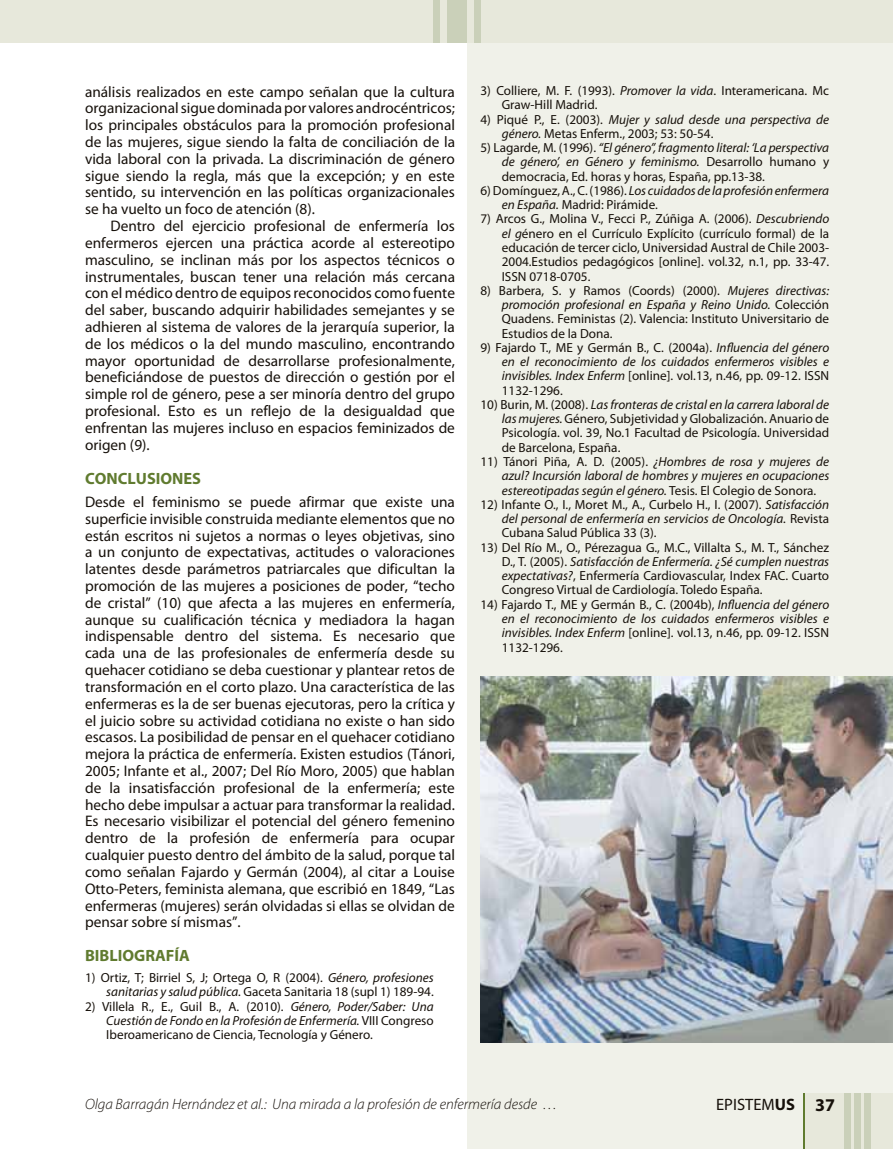
<style>
.page{position:relative;width:893px;height:1149px;background:#fff}
.page>*{position:absolute;margin:0;border:0;box-sizing:border-box;transform-origin:0 0}
.t1{font:16.5px "Myriad Pro";color:#16100a}
.t2{font:700 16.35px "Myriad Pro";color:#607b2f}
.t3{font:15.3px/16.8px "Myriad Pro";color:#16100a;text-align:justify}
.t4{font:italic 300 15px "Myriad Pro";color:#16100a}
.t5{font:13.2px/14.2px "Myriad Pro";color:#16100a;text-align:justify}
.t6{font:italic 13.2px/14.2px "Myriad Pro";color:#16100a;text-align:justify}
.s1{font-style:italic}
.s2{font-style:normal}
.s3{font-weight:700}
.s4{font-weight:700;font-size:18px}
</style>
<div class="page">
<div style="left:468px;top:0;width:425px;height:1148px;background:#f0f1e9"></div>
<div style="left:0;top:0;width:893px;height:43px;background:#e7e8db"></div>
<div style="left:447px;top:0;width:20px;height:43px;background:#cad0b9"></div>
<div style="left:434px;top:0;width:6px;height:43px;background:#cad0b9"></div>
<div style="left:474px;top:0;width:6px;height:43px;background:#cad0b9"></div>
<img style="left:480px;top:676px;width:413px;height:366px">
<div style="left:804px;top:1092px;width:89px;height:56px;background:#e7e8db"></div>
<div style="left:845px;top:1092px;width:6px;height:56px;background:#cad0b9"></div>
<div style="left:854px;top:1092px;width:6px;height:56px;background:#cad0b9"></div>
<div style="left:864px;top:1092px;width:6px;height:56px;background:#cad0b9"></div>
<hr style="left:804px;top:1092px;width:1px;height:56px;background:#607b2f">
<p class="t3" style="left:85px;top:83px;width:371px">análisis realizados en este campo señalan que la cultura organizacional sigue dominada por valores androcéntricos; los principales obstáculos para la promoción profesional de las mujeres, sigue siendo la falta de conciliación de la vida laboral con la privada. La discriminación de género sigue siendo la regla, más que la excepción; y en este sentido, su intervención en las políticas organizacionales se ha vuelto un foco de atención (8).</p>
<p class="t3" style="left:85px;top:217px;width:371px;text-indent:26px">Dentro del ejercicio profesional de enfermería los enfermeros ejercen una práctica acorde al estereotipo masculino, se inclinan más por los aspectos técnicos o instrumentales, buscan tener una relación más cercana con el médico dentro de equipos reconocidos como fuente del saber, buscando adquirir habilidades semejantes y se adhieren al sistema de valores de la jerarquía superior, la de los médicos o la del mundo masculino, encontrando mayor oportunidad de desarrollarse profesionalmente, beneficiándose de puestos de dirección o gestión por el simple rol de género, pese a ser minoría dentro del grupo profesional. Esto es un reflejo de la desigualdad que enfrentan las mujeres incluso en espacios feminizados de origen (9).</p>
<p class="t2" style="left:85px;top:467px;width:118px">CONCLUSIONES</p>
<p class="t3" style="left:85px;top:493px;width:371px">Desde el feminismo se puede afirmar que existe una superficie invisible construida mediante elementos que no están escritos ni sujetos a normas o leyes objetivas, sino a un conjunto de expectativas, actitudes o valoraciones latentes desde parámetros patriarcales que dificultan la promoción de las mujeres a posiciones de poder, “techo de cristal” (10) que afecta a las mujeres en enfermería, aunque su cualificación técnica y mediadora la hagan indispensable dentro del sistema. Es necesario que cada una de las profesionales de enfermería desde su quehacer cotidiano se deba cuestionar y plantear retos de transformación en el corto plazo. Una característica de las enfermeras es la de ser buenas ejecutoras, pero la crítica y el juicio sobre su actividad cotidiana no existe o han sido escasos. La posibilidad de pensar en el quehacer cotidiano mejora la práctica de enfermería. Existen estudios (Tánori, 2005; Infante et al., 2007; Del Río Moro, 2005) que hablan de la insatisfacción profesional de la enfermería; este hecho debe impulsar a actuar para transformar la realidad.<br>Es necesario visibilizar el potencial del género femenino dentro de la profesión de enfermería para ocupar cualquier puesto dentro del ámbito de la salud, porque tal como señalan Fajardo y Germán (2004), al citar a Louise Otto-Peters, feminista alemana, que escribió en 1849, “Las enfermeras (mujeres) serán olvidadas si ellas se olvidan de pensar sobre sí mismas”.</p>
<p class="t2" style="left:85px;top:944px;width:106px">BIBLIOGRAFÍA</p>
<p class="t5" style="left:85px;top:969px;width:350px;text-align:right">1) Ortiz, T; Birriel S, J; Ortega O, R (2004). <span class="s1">Género, profesiones sanitarias y salud pública.</span> Gaceta Sanitaria 18 (supl 1) 189-94.</p>
<p class="t5" style="left:106px;top:998px;width:329px;text-indent:-21px">2) Villela R., E., Guil B., A. (2010). <span class="s1">Género, Poder/Saber: Una Cuestión de Fondo en la Profesión de Enfermería.</span> VIII Congreso Iberoamericano de Ciencia, Tecnología y Género.</p>
<p class="t5" style="left:502px;top:83px;width:329px;text-indent:-21px">3) Colliere, M. F. (1993). <span class="s1">Promover la vida</span>. Interamericana. Mc<br>Graw-Hill Madrid.</p>
<p class="t5" style="left:502px;top:112px;width:329px;text-indent:-21px">4) Piqué P., E. (2003). <span class="s1">Mujer y salud desde una perspectiva de género.</span> Metas Enferm., 2003; 53: 50-54.</p>
<p class="t5" style="left:502px;top:140px;width:329px;text-indent:-21px">5) Lagarde, M. (1996). <span class="s1">“El género”, fragmento literal: ‘La perspectiva de género’, en Género y feminismo.</span> Desarrollo humano y democracia, Ed. horas y horas, España, pp.13-38.</p>
<p class="t6" style="left:502px;top:183px;width:329px;text-indent:-21px"><span class="s2">6) Domínguez, A., C. (1986).</span> Los cuidados de la profesión enfermera en España. <span class="s2">Madrid: Pirámide.</span></p>
<p class="t5" style="left:502px;top:212px;width:329px;text-indent:-21px">7) Arcos G., Molina V., Fecci P., Zúñiga A. (2006). <span class="s1">Descubriendo el g</span>énero en el Currículo Explícito (currículo formal) de la educación de tercer ciclo, Universidad Austral de Chile 2003- 2004.Estudios pedagógicos [online]. vol.32, n.1, pp. 33-47.<br>ISSN 0718-0705.</p>
<p class="t5" style="left:502px;top:283px;width:329px;text-indent:-21px">8) Barbera, S. y Ramos (Coords) (2000). <span class="s1">Mujeres directivas: promoción profesional en España y Reino Unido.</span> Colección Quadens. Feministas (2). Valencia: Instituto Universitario de Estudios de la Dona.</p>
<p class="t6" style="left:502px;top:340px;width:329px;text-indent:-21px"><span class="s2">9) Fajardo T., ME y Germán B., C. (2004a).</span> Influencia del género en el reconocimiento de los cuidados enfermeros visibles e invisibles. Index Enferm <span class="s2">[online]. vol.13, n.46, pp. 09-12. ISSN 1132-1296.</span></p>
<p class="t5" style="left:502px;top:397px;width:329px;text-indent:-21px">10) Burin, M. (2008). <span class="s1">Las fronteras de cristal en la carrera laboral de las mujeres.</span> Género, Subjetividad y Globalización. Anuario de Psicología. vol. 39, No.1 Facultad de Psicología. Universidad de Barcelona, España.</p>
<p class="t6" style="left:502px;top:454px;width:329px;text-indent:-21px"><span class="s2">11) Tánori Piña, A. D. (2005).</span> ¿Hombres de rosa y mujeres de azul? Incursión laboral de hombres y mujeres en ocupaciones estereotipadas según el género. <span class="s2">Tesis. El Colegio de Sonora.</span></p>
<p class="t5" style="left:502px;top:497px;width:329px;text-indent:-21px">12) Infante O., I., Moret M., A., Curbelo H., I. (2007). <span class="s1">Satisfacción del personal de enfermería en servicios de Oncología.</span> Revista Cubana Salud Pública 33 (3).</p>
<p class="t5" style="left:502px;top:539px;width:329px;text-indent:-21px">13) Del Río M., O., Pérezagua G., M.C., Villalta S., M. T., Sánchez D., T. (2005). <span class="s1">Satisfacción de Enfermería. ¿Sé cumplen nuestras expectativas?</span>, Enfermería Cardiovascular, Index FAC. Cuarto Congreso Virtual de Cardiología. Toledo España.</p>
<p class="t6" style="left:502px;top:596px;width:329px;text-indent:-21px"><span class="s2">14) Fajardo T., ME y Germán B., C. (2004b),</span> Influencia del género en el reconocimiento de los cuidados enfermeros visibles e invisibles. Index Enferm <span class="s2">[online]. vol.13, n.46, pp. 09-12. ISSN 1132-1296.</span></p>
<p class="t4" style="left:85px;top:1094px;width:474px">Olga Barragán Hernández et al.: Una mirada a la profesión de enfermería desde …</p>
<p class="t1" style="left:716px;top:1093px;width:120px">EPISTEM<span class="s3">US</span> <span class="s4">37</span></p>
</div>
